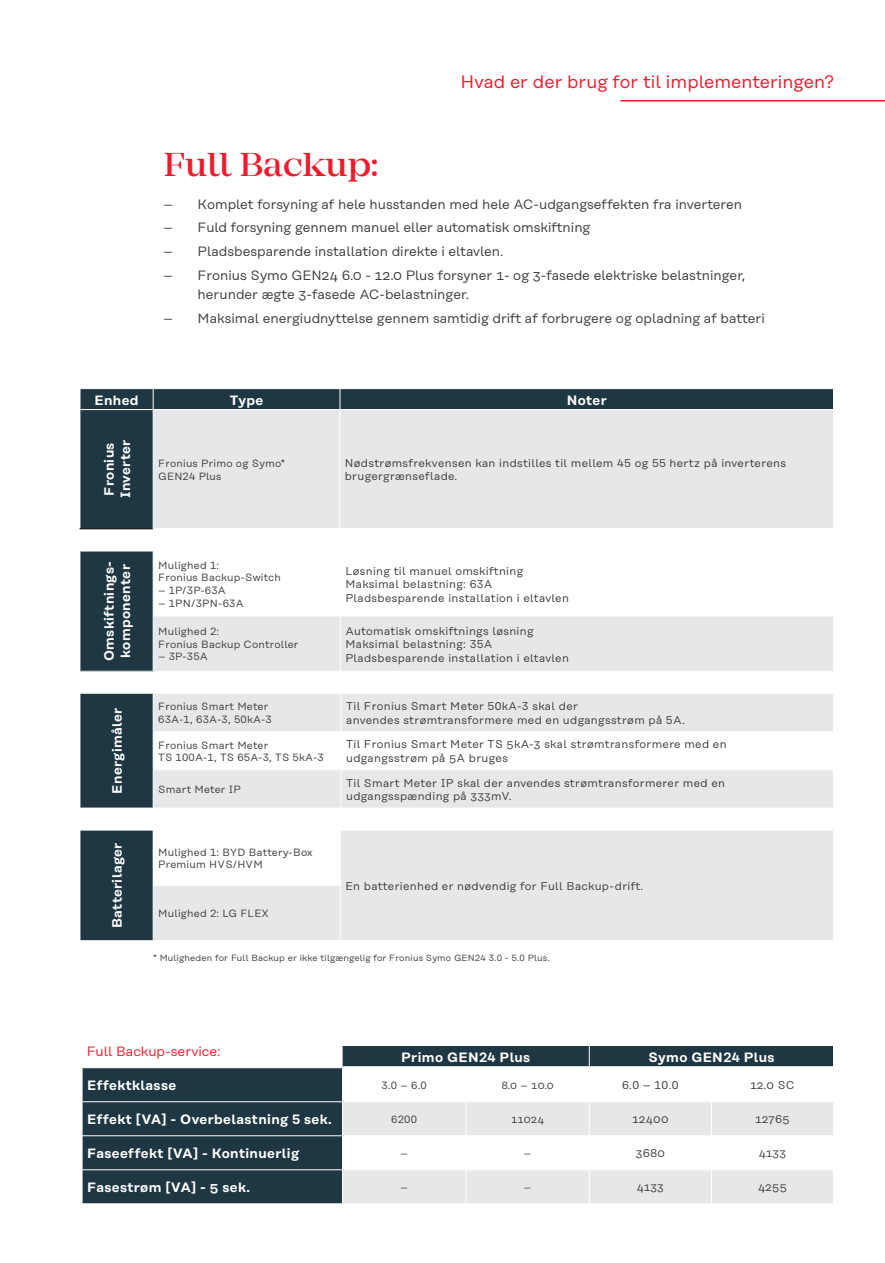
<style>
.page{position:relative;width:885px;height:1263px;background:#fff}
.page>*{position:absolute;margin:0;border:0;box-sizing:border-box;transform-origin:0 0}
.t1{font:500 34.5px "Mirador";color:#ee1b2d}
.t2{font:18px "Rational Text";color:#ee1b2d}
.t3{font:13.5px/19.5px "Rational Text";color:#3e3e3f}
.t4{font:600 13.5px/16.2px "Rational Text";letter-spacing:.03em;color:#fff}
.t5{font:13.5px "Rational Text";color:#ee1b2d}
.t6{font:11.25px/13.5px "Rational Text";letter-spacing:.03em;color:#3e3e3f}
.t7{font:10.5px/12.6px "Rational Text";letter-spacing:.02em;color:#3e3e3f}
.t8{font:9px "Rational Text";letter-spacing:.02em;color:#3e3e3f}
</style>
<div class="page">
<hr style="left:620px;top:100px;width:264px;height:2px;background:#ee1b2d">
<div style="left:80px;top:389px;width:753px;height:20px;background:#1f3643"></div>
<div style="left:80px;top:410px;width:73px;height:119px;background:#1f3643"></div>
<div style="left:154px;top:410px;width:679px;height:118px;background:#e6e7e9"></div>
<hr style="left:80px;top:528px;width:73px;height:1px;background:#231f20">
<hr style="left:80px;top:410px;width:1px;height:118px;background:#fff">
<hr style="left:339px;top:410px;width:1px;height:118px;background:#fff">
<div style="left:80px;top:830px;width:73px;height:111px;background:#1f3643"></div>
<svg style="left:154px;top:831px;width:679px;height:109px;background:#e9eaec"></svg>
<hr style="left:80px;top:940px;width:73px;height:1px;background:#fff">
<hr style="left:80px;top:830px;width:73px;height:1px;background:#fff">
<hr style="left:80px;top:830px;width:1px;height:55px;background:#fff">
<hr style="left:80px;top:885px;width:1px;height:55px;background:#fff">
<hr style="left:340px;top:830px;width:1px;height:55px;background:#fff">
<hr style="left:340px;top:886px;width:1px;height:54px;background:#fff">
<hr style="left:153px;top:885px;width:187px;height:1px;background:#fff">
<div style="left:80px;top:693px;width:73px;height:115px;background:#1f3643"></div>
<div style="left:154px;top:694px;width:679px;height:114px;background:#e6e7e9"></div>
<svg style="left:154px;top:732px;width:679px;height:37px"></svg>
<hr style="left:80px;top:693px;width:73px;height:1px;background:#fff">
<hr style="left:80px;top:694px;width:1px;height:37px;background:#fff">
<hr style="left:80px;top:731px;width:1px;height:39px;background:#fff">
<hr style="left:80px;top:770px;width:1px;height:38px;background:#fff">
<hr style="left:340px;top:770px;width:1px;height:38px;background:#fff">
<hr style="left:153px;top:769px;width:188px;height:1px;background:#fff">
<hr style="left:340px;top:732px;width:1px;height:37px;background:#fff">
<hr style="left:341px;top:769px;width:492px;height:1px;background:#fff">
<hr style="left:153px;top:731px;width:188px;height:1px;background:#fff">
<hr style="left:340px;top:694px;width:1px;height:37px;background:#fff">
<hr style="left:341px;top:731px;width:492px;height:1px;background:#fff">
<svg style="left:83px;top:1045px;width:751px;height:158px;background:#3d515c"></svg>
<svg style="left:343px;top:1068px;width:490px;height:33px"></svg>
<svg style="left:343px;top:1102px;width:490px;height:101px;fill:#e6e7e9"></svg>
<hr style="left:82px;top:1101px;width:260px;height:1px;background:#fff">
<hr style="left:82px;top:1135px;width:260px;height:1px;background:#fff">
<hr style="left:82px;top:1169px;width:260px;height:1px;background:#fff">
<hr style="left:82px;top:1067px;width:260px;height:1px;background:#fff">
<hr style="left:465px;top:1102px;width:1px;height:33px;background:#fff">
<hr style="left:589px;top:1102px;width:1px;height:33px;background:#fff">
<hr style="left:465px;top:1170px;width:1px;height:33px;background:#fff">
<hr style="left:589px;top:1170px;width:1px;height:33px;background:#fff">
<hr style="left:711px;top:1102px;width:1px;height:33px;background:#fff">
<hr style="left:833px;top:1102px;width:1px;height:33px;background:#fff">
<hr style="left:711px;top:1170px;width:1px;height:33px;background:#fff">
<hr style="left:833px;top:1170px;width:1px;height:33px;background:#fff">
<hr style="left:342px;top:1067px;width:124px;height:1px;background:#fff">
<hr style="left:342px;top:1068px;width:1px;height:33px;background:#fff">
<hr style="left:466px;top:1067px;width:123px;height:1px;background:#fff">
<hr style="left:342px;top:1101px;width:124px;height:1px;background:#fff">
<hr style="left:466px;top:1101px;width:123px;height:1px;background:#fff">
<hr style="left:465px;top:1068px;width:1px;height:33px;background:#fff">
<hr style="left:589px;top:1067px;width:122px;height:1px;background:#fff">
<hr style="left:589px;top:1068px;width:1px;height:33px;background:#fff">
<hr style="left:711px;top:1067px;width:122px;height:1px;background:#fff">
<hr style="left:711px;top:1068px;width:1px;height:33px;background:#fff">
<hr style="left:833px;top:1068px;width:1px;height:33px;background:#fff">
<hr style="left:589px;top:1101px;width:122px;height:1px;background:#fff">
<hr style="left:711px;top:1101px;width:122px;height:1px;background:#fff">
<hr style="left:342px;top:1135px;width:124px;height:1px;background:#fff">
<hr style="left:342px;top:1136px;width:1px;height:33px;background:#fff">
<hr style="left:466px;top:1135px;width:123px;height:1px;background:#fff">
<hr style="left:342px;top:1169px;width:124px;height:1px;background:#fff">
<hr style="left:466px;top:1169px;width:123px;height:1px;background:#fff">
<hr style="left:465px;top:1136px;width:1px;height:33px;background:#fff">
<hr style="left:589px;top:1135px;width:122px;height:1px;background:#fff">
<hr style="left:589px;top:1136px;width:1px;height:33px;background:#fff">
<hr style="left:711px;top:1135px;width:122px;height:1px;background:#fff">
<hr style="left:711px;top:1136px;width:1px;height:33px;background:#fff">
<hr style="left:833px;top:1136px;width:1px;height:33px;background:#fff">
<hr style="left:589px;top:1169px;width:122px;height:1px;background:#fff">
<hr style="left:711px;top:1169px;width:122px;height:1px;background:#fff">
<hr style="left:342px;top:1102px;width:1px;height:33px;background:#fff">
<hr style="left:342px;top:1170px;width:1px;height:33px;background:#fff">
<div style="left:80px;top:551px;width:73px;height:120px;background:#1f3643"></div>
<div style="left:154px;top:617px;width:679px;height:54px;background:#e6e7e9"></div>
<hr style="left:80px;top:551px;width:73px;height:1px;background:#fff">
<hr style="left:80px;top:551px;width:1px;height:65px;background:#fff">
<hr style="left:80px;top:616px;width:1px;height:55px;background:#fff">
<hr style="left:340px;top:616px;width:1px;height:55px;background:#fff">
<h1 class="t1" style="left:164px;top:145px;width:216px">Full Backup:</h1>
<h2 class="t2" style="left:460px;top:72px;width:375px">Hvad er der brug for til implementeringen?</h2>
<p class="t3" style="left:163px;top:194px;width:580px">– Komplet forsyning af hele husstanden med hele AC-udgangseffekten fra inverteren</p>
<p class="t3" style="left:163px;top:218px;width:428px">– Fuld forsyning gennem manuel eller automatisk omskiftning</p>
<p class="t3" style="left:163px;top:241px;width:341px">– Pladsbesparende installation direkte i eltavlen.</p>
<p class="t3" style="left:198px;top:265px;width:549px;text-indent:-34px">– Fronius Symo GEN24 6.0 - 12.0 Plus forsyner 1- og 3-fasede elektriske belastninger, herunder ægte 3-fasede AC-belastninger.</p>
<p class="t3" style="left:163px;top:308px;width:602px">– Maksimal energiudnyttelse gennem samtidig drift af forbrugere og opladning af batteri</p>
<p class="t4" style="left:94px;top:392px;width:46px">Enhed</p>
<p class="t4" style="left:230px;top:392px;width:35px">Type</p>
<p class="t4" style="left:566px;top:392px;width:42px">Noter</p>
<p class="t4" style="left:101px;top:498px;width:60px;rotate:-90deg">Fronius<br>Inverter</p>
<p class="t7" style="left:158px;top:457px;width:128px">Fronius Primo og Symo*<br>GEN24 Plus</p>
<p class="t6" style="left:345px;top:456px;width:442px">Nødstrømsfrekvensen kan indstilles til mellem 45 og 55 hertz på inverterens brugergrænseflade.</p>
<p class="t4" style="left:101px;top:661px;width:102px;rotate:-90deg">Omskiftnings&shy;komponenter</p>
<p class="t7" style="left:158px;top:559px;width:124px">Mulighed 1:<br>Fronius Backup-Switch</p>
<p class="t7" style="left:158px;top:584px;width:69px">– 1P/3P-63A</p>
<p class="t7" style="left:158px;top:597px;width:87px">– 1PN/3PN-63A</p>
<p class="t7" style="left:158px;top:625px;width:142px">Mulighed 2:<br>Fronius Backup Controller</p>
<p class="t7" style="left:158px;top:650px;width:51px">– 3P-35A</p>
<p class="t6" style="left:345px;top:564px;width:225px">Løsning til manuel omskiftning<br>Maksimal belastning: 63A<br>Pladsbesparende installation i eltavlen</p>
<p class="t6" style="left:345px;top:624px;width:225px">Automatisk omskiftnings løsning<br>Maksimal belastning: 35A<br>Pladsbesparende installation i eltavlen</p>
<p class="t4" style="left:109px;top:794px;width:87px;rotate:-90deg">Energimåler</p>
<p class="t7" style="left:158px;top:700px;width:115px">Fronius Smart Meter<br>63A-1, 63A-3, 50kA-3</p>
<p class="t6" style="left:346px;top:699px;width:340px">Til Fronius Smart Meter 50kA-3 skal der<br>anvendes strømtransformere med en udgangsstrøm på 5A.</p>
<p class="t7" style="left:158px;top:738px;width:167px">Fronius Smart Meter<br>TS 100A-1, TS 65A-3, TS 5kA-3</p>
<p class="t6" style="left:346px;top:738px;width:382px">Til Fronius Smart Meter TS 5kA-3 skal strømtransformere med en udgangsstrøm på 5A bruges</p>
<p class="t7" style="left:158px;top:783px;width:84px">Smart Meter IP</p>
<p class="t6" style="left:346px;top:776px;width:380px">Til Smart Meter IP skal der anvendes strømtransformerer med en udgangsspænding på 333mV.</p>
<p class="t4" style="left:109px;top:928px;width:87px;rotate:-90deg">Batterilager</p>
<p class="t7" style="left:158px;top:846px;width:156px">Mulighed 1: BYD Battery-Box<br>Premium HVS/HVM</p>
<p class="t7" style="left:158px;top:907px;width:112px">Mulighed 2: LG FLEX</p>
<p class="t6" style="left:345px;top:879px;width:299px">En batterienhed er nødvendig for Full Backup-drift.</p>
<p class="t8" style="left:153px;top:953px;width:398px">* Muligheden for Full Backup er ikke tilgængelig for Fronius Symo GEN24 3.0 - 5.0 Plus.</p>
<p class="t5" style="left:87px;top:1044px;width:135px">Full Backup-service:</p>
<p class="t4" style="left:401px;top:1048px;width:130px">Primo GEN24 Plus</p>
<p class="t4" style="left:648px;top:1048px;width:128px">Symo GEN24 Plus</p>
<p class="t4" style="left:87px;top:1077px;width:90px">Effektklasse</p>
<p class="t7" style="left:381px;top:1079px;width:47px">3.0 – 6.0</p>
<p class="t7" style="left:501px;top:1079px;width:54px">8.0 – 10.0</p>
<p class="t6" style="left:622px;top:1078px;width:58px">6.0 – 10.0</p>
<p class="t6" style="left:750px;top:1078px;width:46px">12.0 SC</p>
<p class="t4" style="left:87px;top:1111px;width:246px">Effekt [VA] - Overbelastning 5 sek.</p>
<p class="t7" style="left:391px;top:1113px;width:27px">6200</p>
<p class="t7" style="left:511px;top:1113px;width:35px">11024</p>
<p class="t6" style="left:632px;top:1112px;width:38px">12400</p>
<p class="t6" style="left:755px;top:1112px;width:36px">12765</p>
<p class="t4" style="left:87px;top:1145px;width:213px">Faseeffekt [VA] - Kontinuerlig</p>
<p class="t7" style="left:400px;top:1147px;width:9px">–</p>
<p class="t7" style="left:524px;top:1147px;width:9px">–</p>
<p class="t6" style="left:635px;top:1146px;width:31px">3680</p>
<p class="t6" style="left:758px;top:1146px;width:29px">4133</p>
<p class="t4" style="left:87px;top:1179px;width:164px">Fasestrøm [VA] - 5 sek.</p>
<p class="t7" style="left:400px;top:1181px;width:9px">–</p>
<p class="t7" style="left:524px;top:1181px;width:9px">–</p>
<p class="t6" style="left:636px;top:1180px;width:29px">4133</p>
<p class="t6" style="left:758px;top:1180px;width:30px">4255</p>
</div>
